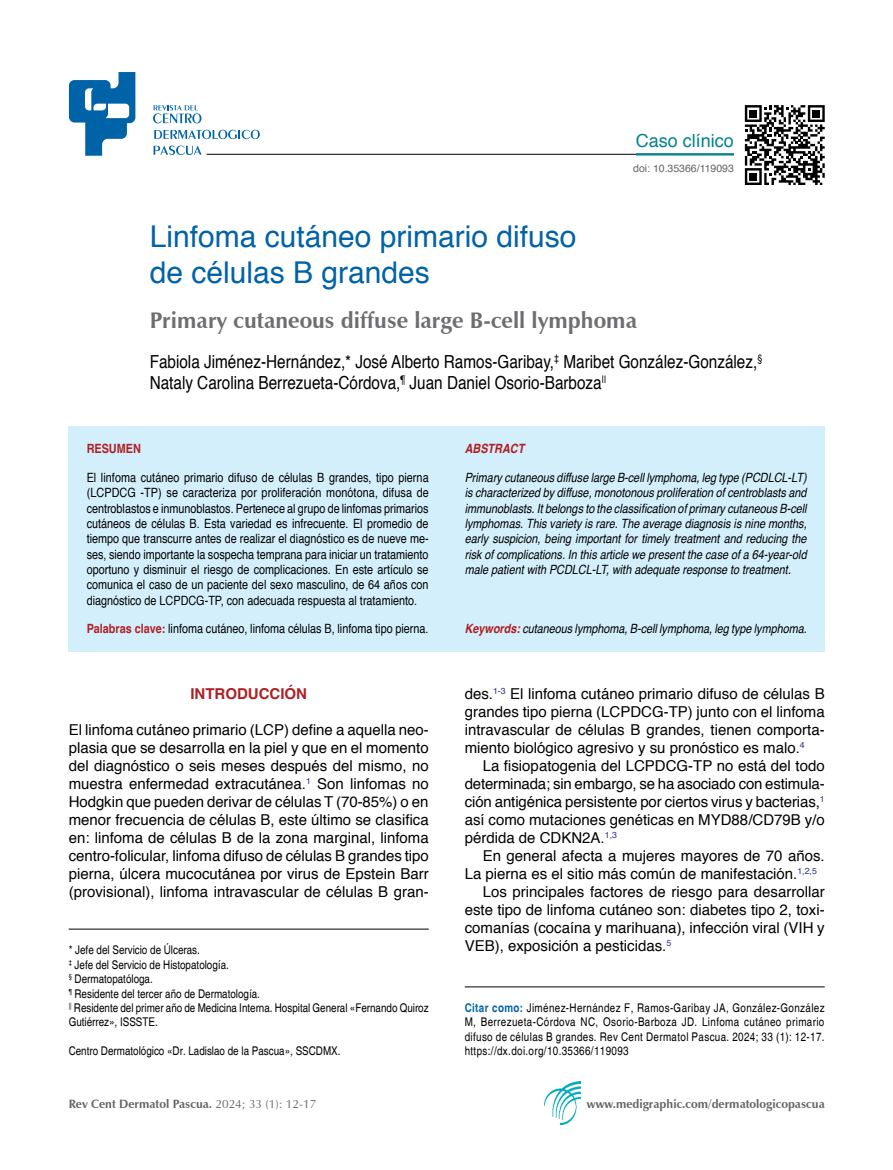
<style>
.page{position:relative;width:893px;height:1170px;background:#fff}
.page>*{position:absolute;margin:0;border:0;box-sizing:border-box;transform-origin:0 0}
.t1{font:30px/36px "Helvetica";color:#0063a7}
.t2{font:700 22.5px "Zapf Humanist 601 BT";color:#6d6e71}
.t3{font:18px/21.6px "Helvetica";color:#000;scale:.85 1}
.t4{font:18px "Helvetica";color:#008290}
.t5{font:15px/18px "Helvetica";color:#000;text-align:justify}
.t6{font:700 15px "Helvetica";color:#ae2024}
.t7{font:12.75px/15.3px "Helvetica";color:#000;text-align:justify;scale:.85 1}
.t8{font:italic 12.75px/15.3px "Helvetica";color:#000;text-align:justify;scale:.85 1}
.t9{font:italic 700 12.75px "Helvetica";color:#ae2024;scale:.85 1}
.t10{font:700 12.75px "Helvetica";color:#ae2024;scale:.85 1}
.t11{font:condensed 12px/14.4px "Helvetica";color:#000}
.t12{font:700 12px "Zapf Humanist 601 BT";color:#636466}
.t13{font:10.5px "Helvetica";color:#636466}
.s1{font-weight:700;color:#ae2024}
.s2{font-weight:700;color:#0063a7}
.s3{font-weight:400}
</style>
<div class="page">
<img style="left:544px;top:1081px;width:36px;height:43px">
<svg style="left:153px;top:105px;width:48px;height:18px"></svg>
<svg style="left:154px;top:130px;width:106px;height:9px"></svg>
<svg style="left:154px;top:145px;width:48px;height:10px"></svg>
<svg style="left:69px;top:72px;width:66px;height:84px"></svg>
<hr style="left:207px;top:154px;width:527px;height:1px;background:#000">
<hr style="left:69px;top:928px;width:360px;height:1px;background:#000">
<hr style="left:636px;top:153px;width:98px;height:2px;background:#008290">
<hr style="left:465px;top:986px;width:360px;height:1px;background:#000">
<div style="left:69px;top:426px;width:378px;height:225px;background:#d4effc"></div>
<div style="left:447px;top:426px;width:378px;height:225px;background:#d4effc"></div>
<svg style="left:745px;top:105px;width:80px;height:80px"></svg>
<div style="left:750px;top:110px;width:7px;height:7px;background:#000"></div>
<div style="left:813px;top:110px;width:7px;height:7px;background:#000"></div>
<div style="left:750px;top:173px;width:7px;height:7px;background:#000"></div>
<p class="t4" style="left:636px;top:127px;width:100px">Caso clínico</p>
<p class="t13" style="left:633px;top:160px;width:102px">doi: 10.35366/119093</p>
<h1 class="t1" style="left:150px;top:219px;width:428px">Linfoma cutáneo primario difuso de células B grandes</h1>
<h2 class="t2" style="left:150px;top:306px;width:489px">Primary cutaneous diffuse large B-cell lymphoma</h2>
<p class="t3" style="left:150px;top:351px;width:722px">Fabiola Jiménez-Hernández,* José Alberto Ramos-Garibay,<sup>‡</sup> Maribet González-González,<sup>§<br></sup>Nataly Carolina Berrezueta-Córdova,<sup>¶</sup> Juan Daniel Osorio-Barboza<sup>||</sup></p>
<p class="t10" style="left:87px;top:438px;width:65px">RESUMEN</p>
<p class="t7" style="left:87px;top:470px;width:404px">El linfoma cutáneo primario difuso de células B grandes, tipo pierna (LCPDCG -TP) se caracteriza por proliferación monótona, difusa de centroblastos e inmunoblastos. Pertenece al grupo de linfomas primarios cutáneos de células B. Esta variedad es infrecuente. El promedio de tiempo que transcurre antes de realizar el diagnóstico es de nueve me&shy;ses, siendo importante la sospecha temprana para iniciar un tratamiento oportuno y disminuir el riesgo de complicaciones. En este artículo se comunica el caso de un paciente del sexo masculino, de 64 años con diagnóstico de LCPDCG-TP, con adecuada respuesta al tratamiento.</p>
<p class="t7" style="left:87px;top:621px;width:404px"><span class="s1">Palabras clave:</span> linfoma cutáneo, linfoma células B, linfoma tipo pierna.</p>
<p class="t6" style="left:190px;top:681px;width:118px">INTRODUCCIÓN</p>
<p class="t5" style="left:69px;top:721px;width:362px">El linfoma cutáneo primario (LCP) define a aquella neo&shy;plasia que se desarrolla en la piel y que en el momento del diagnóstico o seis meses después del mismo, no muestra enfermedad extracutánea.<sup>1</sup> Son linfomas no Hodgkin que pueden derivar de células T (70-85%) o en menor frecuencia de células B, este último se clasifica en: linfoma de células B de la zona marginal, linfoma centro-folicular, linfoma difuso de células B grandes tipo pierna, úlcera mucocutánea por virus de Epstein Barr (provisional), linfoma intravascular de células B gran-</p>
<p class="t11" style="left:69px;top:943px;width:361px">* Jefe del Servicio de Úlceras.<br><sup>‡</sup> Jefe del Servicio de Histopatología.<br><sup>§</sup> Dermatopatóloga.<br><sup>¶</sup> Residente del tercer año de Dermatología.<br><sup>||</sup> Residente del primer año de Medicina Interna. Hospital General «Fernando Quiroz Gutiérrez», ISSSTE.</p>
<p class="t11" style="left:69px;top:1043px;width:273px">Centro Dermatológico «Dr. Ladislao de la Pascua», SSCDMX.</p>
<p class="t9" style="left:465px;top:438px;width:72px">ABSTRACT</p>
<p class="t8" style="left:465px;top:470px;width:404px">Primary cutaneous diffuse large B-cell lymphoma, leg type (PCDLCL-LT) is characterized by diffuse, monotonous proliferation of centroblasts and immunoblasts. It belongs to the classification of primary cutaneous B-cell lymphomas. This variety is rare. The average diagnosis is nine months, early suspicion, being important for timely treatment and reducing the risk of complications. In this article we present the case of a 64-year-old male patient with PCDLCL-LT, with adequate response to treatment.</p>
<p class="t8" style="left:465px;top:621px;width:404px"><span class="s1">Keywords:</span> cutaneous lymphoma, B-cell lymphoma, leg type lymphoma.</p>
<p class="t5" style="left:465px;top:685px;width:361px">des.<sup>1-3</sup> El linfoma cutáneo primario difuso de células B grandes tipo pierna (LCPDCG-TP) junto con el linfoma intravascular de células B grandes, tienen comporta&shy;miento biológico agresivo y su pronóstico es malo.<sup>4</sup></p>
<p class="t5" style="left:465px;top:757px;width:361px;text-indent:18px">La fisiopatogenia del LCPDCG-TP no está del todo determinada; sin embargo, se ha asociado con estimula&shy;ción antigénica persistente por ciertos virus y bacterias,<sup>1 </sup>así como mutaciones genéticas en MYD88/CD79B y/o pérdida de CDKN2A.<sup>1,3</sup></p>
<p class="t5" style="left:483px;top:847px;width:343px">En general afecta a mujeres mayores de 70 años.</p>
<p class="t5" style="left:465px;top:865px;width:354px">La pierna es el sitio más común de manifestación.<sup>1,2,5</sup></p>
<p class="t5" style="left:483px;top:883px;width:343px">Los principales factores de riesgo para desarrollar</p>
<p class="t5" style="left:465px;top:901px;width:361px">este tipo de linfoma cutáneo son: diabetes tipo 2, toxi-</p>
<p class="t5" style="left:465px;top:919px;width:361px">comanías (cocaína y marihuana), infección viral (VIH y</p>
<p class="t5" style="left:465px;top:937px;width:208px">VEB), exposición a pesticidas.<sup>5</sup></p>
<p class="t11" style="left:465px;top:1000px;width:361px;text-align:justify"><span class="s2">Citar como:</span> Jiménez-Hernández F, Ramos-Garibay JA, González-González M, Berrezueta-Córdova NC, Osorio-Barboza JD. Linfoma cutáneo primario difuso de células B grandes. Rev Cent Dermatol Pascua. 2024; 33 (1): 12-17. https://dx.doi.org/10.35366/119093</p>
<p class="t12" style="left:69px;top:1096px;width:249px">Rev Cent Dermatol Pascua. <span class="s3">2024; 33 (1): 12-17</span></p>
<p class="t12" style="left:587px;top:1096px;width:239px">www.medigraphic.com/dermatologicopascua</p>
</div>
